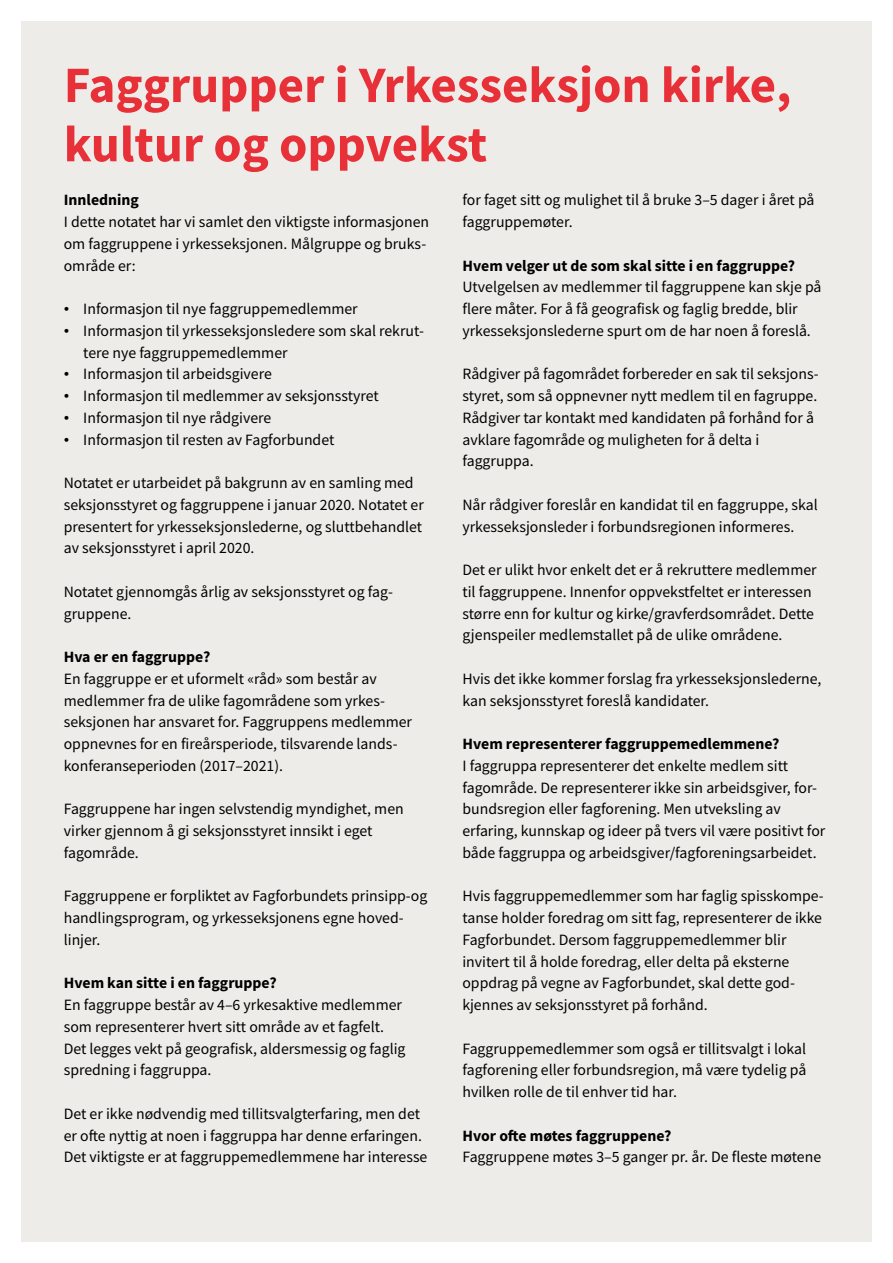
<style>
.page{position:relative;width:893px;height:1263px;background:#fff}
.page>*{position:absolute;margin:0;border:0;box-sizing:border-box;transform-origin:0 0}
.t1{font:700 51px/59.2px "Source Sans Pro";color:#e73037}
.List_Paragraph{font:15.75px/21.8px "Source Sans Pro";color:#000}
.t2{font:700 15.75px "Source Sans Pro";color:#000}
.s1{font-family:"Times New Roman"}
</style>
<div class="page">
<div style="left:21px;top:21px;width:851px;height:1221px;background:#eeece8"></div>
<p class="t1" style="left:64px;top:55px;width:729px">Faggrupper i Yrkesseksjon kirke, kultur og oppvekst</p>
<p class="t2" style="left:64px;top:189px;width:77px">Innledning</p>
<p class="List_Paragraph" style="left:64px;top:211px;width:367px">I dette notatet har vi samlet den viktigste informasjonen om faggruppene i yrkesseksjonen. Målgruppe og bruks&shy;område er:</p>
<p class="List_Paragraph" style="left:64px;top:298px;width:295px"><span class="s1">•</span> Informasjon til nye faggruppemedlemmer</p>
<p class="List_Paragraph" style="left:83px;top:320px;width:342px;text-indent:-20px"><span class="s1">•</span> Informasjon til yrkesseksjonsledere som skal rekrut&shy;tere nye faggruppemedlemmer</p>
<p class="List_Paragraph" style="left:64px;top:363px;width:210px"><span class="s1">•</span> Informasjon til arbeidsgivere</p>
<p class="List_Paragraph" style="left:64px;top:385px;width:316px"><span class="s1">•</span> Informasjon til medlemmer av seksjonsstyret</p>
<p class="List_Paragraph" style="left:64px;top:407px;width:209px"><span class="s1">•</span> Informasjon til nye rådgivere</p>
<p class="List_Paragraph" style="left:64px;top:428px;width:272px"><span class="s1">•</span> Informasjon til resten av Fagforbundet</p>
<p class="List_Paragraph" style="left:64px;top:472px;width:362px">Notatet er utarbeidet på bakgrunn av en samling med seksjonsstyret og faggruppene i januar 2020. Notatet er presentert for yrkesseksjonslederne, og sluttbehandlet av seksjonsstyret i april 2020.</p>
<p class="List_Paragraph" style="left:64px;top:581px;width:329px">Notatet gjennomgås årlig av seksjonsstyret og fag&shy;gruppene.</p>
<p class="t2" style="left:64px;top:646px;width:148px">Hva er en faggruppe?</p>
<p class="List_Paragraph" style="left:64px;top:668px;width:350px">En faggruppe er et uformelt «råd» som består av medlemmer fra de ulike fagområdene som yrkes&shy;seksjonen har ansvaret for. Faggruppens medlemmer oppnevnes for en fireårsperiode, tilsvarende lands&shy;konferanseperioden (2017–2021).</p>
<p class="List_Paragraph" style="left:64px;top:798px;width:341px">Faggruppene har ingen selvstendig myndighet, men virker gjennom å gi seksjonsstyret innsikt i eget fagområde.</p>
<p class="List_Paragraph" style="left:64px;top:885px;width:365px">Faggruppene er forpliktet av Fagforbundets prinsipp-og handlingsprogram, og yrkesseksjonens egne hoved&shy;linjer.</p>
<p class="t2" style="left:64px;top:972px;width:215px">Hvem kan sitte i en faggruppe?</p>
<p class="List_Paragraph" style="left:64px;top:994px;width:343px">En faggruppe består av 4–6 yrkesaktive medlemmer som representerer hvert sitt område av et fagfelt.<br>Det legges vekt på geografisk, aldersmessig og faglig spredning i faggruppa.</p>
<p class="List_Paragraph" style="left:64px;top:1103px;width:365px">Det er ikke nødvendig med tillitsvalgterfaring, men det er ofte nyttig at noen i faggruppa har denne erfaringen.<br>Det viktigste er at faggruppemedlemmene har interesse</p>
<p class="List_Paragraph" style="left:462px;top:189px;width:354px">for faget sitt og mulighet til å bruke 3–5 dager i året på faggruppemøter.</p>
<p class="t2" style="left:462px;top:255px;width:334px">Hvem velger ut de som skal sitte i en faggruppe?</p>
<p class="List_Paragraph" style="left:462px;top:276px;width:361px">Utvelgelsen av medlemmer til faggruppene kan skje på flere måter. For å få geografisk og faglig bredde, blir yrkesseksjonslederne spurt om de har noen å foreslå.</p>
<p class="List_Paragraph" style="left:462px;top:363px;width:358px">Rådgiver på fagområdet forbereder en sak til seksjons&shy;styret, som så oppnevner nytt medlem til en fagruppe.<br>Rådgiver tar kontakt med kandidaten på forhånd for å avklare fagområde og muligheten for å delta i faggruppa.</p>
<p class="List_Paragraph" style="left:462px;top:494px;width:357px">Når rådgiver foreslår en kandidat til en faggruppe, skal yrkesseksjonsleder i forbundsregionen informeres.</p>
<p class="List_Paragraph" style="left:462px;top:559px;width:356px">Det er ulikt hvor enkelt det er å rekruttere medlemmer til faggruppene. Innenfor oppvekstfeltet er interessen større enn for kultur og kirke/gravferdsområdet. Dette gjenspeiler medlemstallet på de ulike områdene.</p>
<p class="List_Paragraph" style="left:462px;top:668px;width:361px">Hvis det ikke kommer forslag fra yrkesseksjonslederne, kan seksjonsstyret foreslå kandidater.</p>
<p class="t2" style="left:462px;top:733px;width:319px">Hvem representerer faggruppemedlemmene?</p>
<p class="List_Paragraph" style="left:462px;top:755px;width:364px">I faggruppa representerer det enkelte medlem sitt fagområde. De representerer ikke sin arbeidsgiver, for&shy;bundsregion eller fagforening. Men utveksling av erfaring, kunnskap og ideer på tvers vil være positivt for både faggruppa og arbeidsgiver/fagforeningsarbeidet.</p>
<p class="List_Paragraph" style="left:462px;top:885px;width:363px">Hvis faggruppemedlemmer som har faglig spisskompe&shy;tanse holder foredrag om sitt fag, representerer de ikke Fagforbundet. Dersom faggruppemedlemmer blir invitert til å holde foredrag, eller delta på eksterne oppdrag på vegne av Fagforbundet, skal dette god&shy;kjennes av seksjonsstyret på forhånd.</p>
<p class="List_Paragraph" style="left:462px;top:1037px;width:345px;text-align:justify">Faggruppemedlemmer som også er tillitsvalgt i lokal fagforening eller forbundsregion, må være tydelig på hvilken rolle de til enhver tid har.</p>
<p class="t2" style="left:462px;top:1125px;width:211px">Hvor ofte møtes faggruppene?</p>
<p class="List_Paragraph" style="left:462px;top:1146px;width:360px">Faggruppene møtes 3–5 ganger pr. år. De fleste møtene</p>
</div>
